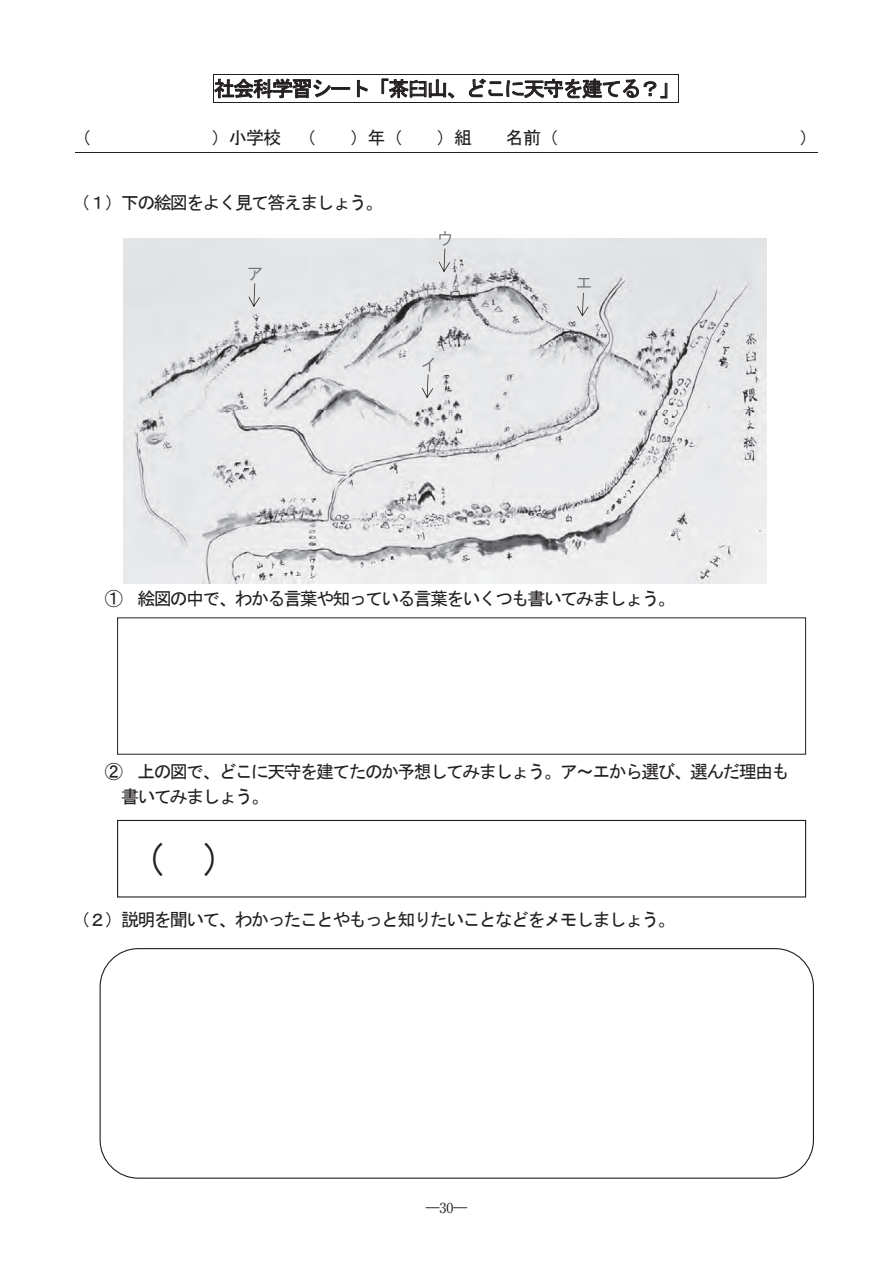
<style>
.page{position:relative;width:893px;height:1263px;background:#fff}
.page>*{position:absolute;margin:0;border:0;box-sizing:border-box;transform-origin:0 0}
.t1{font:39px "MS Gothic";color:#231f20}
.t2{font:21px "MS Gothic";letter-spacing:-.075em;color:#231f20}
.t3{font:18px/24.8px "MS Gothic";letter-spacing:-.095em;color:#231f20}
.t4{font:18px "HGP Gothic M";color:#6c6d70}
.t5{font:13.8px "Ryumin Pr 6";color:#231f20}
</style>
<div class="page">
<div style="left:331px;top:87px;width:19px;height:3px;border:1px solid #231f20"></div>
<svg style="left:357px;top:80px;width:11px;height:17px"></svg>
<svg style="left:382px;top:78px;width:72px;height:21px"></svg>
<svg style="left:469px;top:78px;width:198px;height:21px"></svg>
<hr style="left:213px;top:74px;width:466px;height:1px;background:#231f20">
<svg style="left:213px;top:75px;width:118px;height:27px"></svg>
<hr style="left:213px;top:102px;width:466px;height:1px;background:#231f20">
<svg style="left:678px;top:75px;width:1px;height:27px"></svg>
<img style="left:123px;top:238px;width:644px;height:345px">
<svg style="left:249px;top:283px;width:11px;height:24px"></svg>
<svg style="left:422px;top:374px;width:11px;height:24px"></svg>
<svg style="left:439px;top:248px;width:11px;height:24px"></svg>
<svg style="left:577px;top:293px;width:11px;height:23px"></svg>
<div style="left:117px;top:820px;width:689px;height:77px;border:1px solid #231f20"></div>
<div style="left:100px;top:948px;width:714px;height:231px;border:1px solid #231f20;border-radius:38px"></div>
<hr style="left:75px;top:153px;width:742px;height:1px;background:#231f20">
<p class="t2" style="left:214px;top:78px;width:467px">社会科学習シート「茶臼山、どこに天守を建てる？」</p>
<p class="t3" style="left:73px;top:125px;width:19px">（</p>
<p class="t3" style="left:212px;top:125px;width:106px">）小学校 （</p>
<p class="t3" style="left:350px;top:125px;width:54px">）年（</p>
<p class="t3" style="left:437px;top:125px;width:37px">）組</p>
<p class="t3" style="left:506px;top:125px;width:54px">名前（</p>
<p class="t3" style="left:800px;top:125px;width:19px">）</p>
<p class="t3" style="left:72px;top:190px;width:312px">（１）下の絵図をよく見て答えましょう。</p>
<p class="t4" style="left:248px;top:264px;width:17px">ア</p>
<p class="t4" style="left:438px;top:229px;width:15px">ウ</p>
<p class="t4" style="left:422px;top:355px;width:15px">イ</p>
<p class="t4" style="left:576px;top:273px;width:18px">エ</p>
<p class="t3" style="left:105px;top:586px;width:572px">① 絵図の中で、わかる言葉や知っている言葉をいくつも書いてみましょう。</p>
<p class="t3" style="left:121px;top:759px;width:670px;text-indent:-16px">② 上の図で、どこに天守を建てたのか予想してみましょう。ア～エから選び、選んだ理由も書いてみましょう。</p>
<h1 class="t1" style="left:127px;top:840px;width:115px">（ ）</h1>
<p class="t3" style="left:72px;top:908px;width:605px">（２）説明を聞いて、わかったことやもっと知りたいことなどをメモしましょう。</p>
<p class="t5" style="left:426px;top:1197px;width:43px">―30―</p>
</div>
